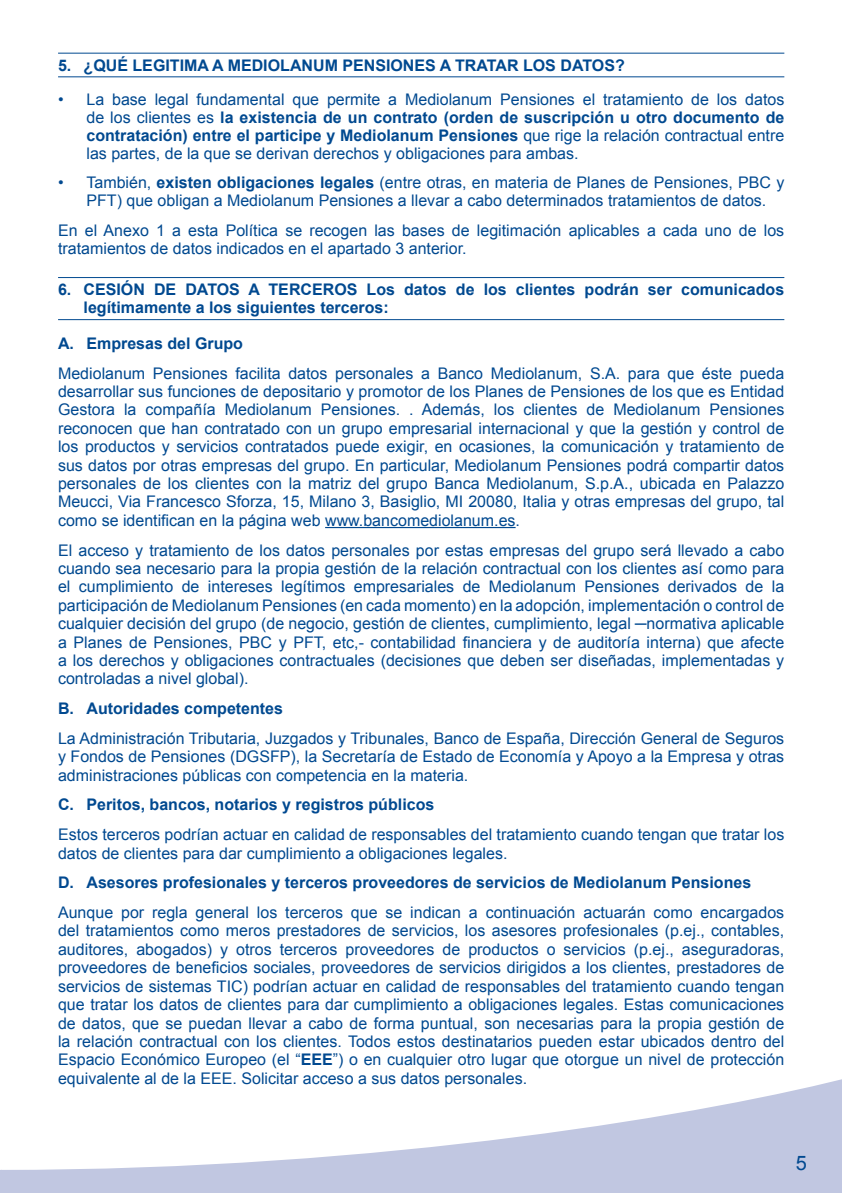
<style>
.page{position:relative;width:842px;height:1193px;background:#fff}
.page>*{position:absolute;margin:0;border:0;box-sizing:border-box;transform-origin:0 0}
.t1{font:20px "Arial";color:#014990}
.texto{font:16px/18.4px "Arial";color:#014990;text-align:justify}
.TEXTO_ENTRADO{font:16px/17.8px "Arial";color:#014990;text-align:justify}
.bold{font:700 16px "Arial";color:#014990}
.TITULO_NEGRO{font:700 16px/18.4px "Arial";color:#014990}
.s1{font-weight:700}
</style>
<div class="page">
<svg style="left:3px;top:1079px;width:838px;height:114px"></svg>
<hr style="left:58px;top:53px;width:726px;height:1px;background:#014990">
<hr style="left:58px;top:76px;width:726px;height:1px;background:#014990">
<hr style="left:58px;top:277px;width:726px;height:1px;background:#014990">
<hr style="left:58px;top:319px;width:726px;height:1px;background:#014990">
<hr style="left:325px;top:527px;width:190px;height:1px;background:#014990">
<svg style="left:0;top:1169px;width:3px;height:24px"></svg>
<p class="TITULO_NEGRO" style="left:58px;top:56px;width:568px">5. ¿QUÉ LEGITIMA A MEDIOLANUM PENSIONES A TRATAR LOS DATOS?</p>
<p class="TEXTO_ENTRADO" style="left:86px;top:91px;width:699px;text-indent:-28px">• La base legal fundamental que permite a Mediolanum Pensiones el tratamiento de los datos de los clientes es <span class="s1">la existencia de un contrato (orden de suscripción u otro documento de contratación) entre el participe y Mediolanum Pensiones</span> que rige la relación contractual entre las partes, de la que se derivan derechos y obligaciones para ambas.</p>
<p class="TEXTO_ENTRADO" style="left:86px;top:174px;width:699px;text-indent:-28px">• También, <span class="s1">existen obligaciones legales</span> (entre otras, en materia de Planes de Pensiones, PBC y<br>PFT) que obligan a Mediolanum Pensiones a llevar a cabo determinados tratamientos de datos.</p>
<p class="texto" style="left:58px;top:221px;width:727px">En el Anexo 1 a esta Política se recogen las bases de legitimación aplicables a cada uno de los tratamientos de datos indicados en el apartado 3 anterior.</p>
<p class="TITULO_NEGRO" style="left:84px;top:281px;width:702px;text-indent:-26px">6. CESIÓN DE DATOS A TERCEROS Los datos de los clientes podrán ser comunicados legítimamente a los siguientes terceros:</p>
<p class="bold" style="left:58px;top:333px;width:186px">A. Empresas del Grupo</p>
<p class="texto" style="left:58px;top:364px;width:727px">Mediolanum Pensiones facilita datos personales a Banco Mediolanum, S.A. para que éste pueda desarrollar sus funciones de depositario y promotor de los Planes de Pensiones de los que es Entidad Gestora la compañía Mediolanum Pensiones. . Además, los clientes de Mediolanum Pensiones reconocen que han contratado con un grupo empresarial internacional y que la gestión y control de los productos y servicios contratados puede exigir, en ocasiones, la comunicación y tratamiento de sus datos por otras empresas del grupo. En particular, Mediolanum Pensiones podrá compartir datos personales de los clientes con la matriz del grupo Banca Mediolanum, S.p.A., ubicada en Palazzo Meucci, Via Francesco Sforza, 15, Milano 3, Basiglio, MI 20080, Italia y otras empresas del grupo, tal como se identifican en la página web www.bancomediolanum.es.</p>
<p class="texto" style="left:58px;top:541px;width:727px">El acceso y tratamiento de los datos personales por estas empresas del grupo será llevado a cabo cuando sea necesario para la propia gestión de la relación contractual con los clientes así como para el cumplimiento de intereses legítimos empresariales de Mediolanum Pensiones derivados de la participación de Mediolanum Pensiones (en cada momento) en la adopción, implementación o control de cualquier decisión del grupo (de negocio, gestión de clientes, cumplimiento, legal ─normativa aplicable a Planes de Pensiones, PBC y PFT, etc,- contabilidad financiera y de auditoría interna) que afecte a los derechos y obligaciones contractuales (decisiones que deben ser diseñadas, implementadas y controladas a nivel global).</p>
<p class="bold" style="left:58px;top:698px;width:226px">B. Autoridades competentes</p>
<p class="texto" style="left:58px;top:729px;width:727px">La Administración Tributaria, Juzgados y Tribunales, Banco de España, Dirección General de Seguros y Fondos de Pensiones (DGSFP), la Secretaría de Estado de Economía y Apoyo a la Empresa y otras administraciones públicas con competencia en la materia.</p>
<p class="bold" style="left:58px;top:794px;width:377px">C. Peritos, bancos, notarios y registros públicos</p>
<p class="texto" style="left:58px;top:825px;width:727px">Estos terceros podrían actuar en calidad de responsables del tratamiento cuando tengan que tratar los datos de clientes para dar cumplimiento a obligaciones legales.</p>
<p class="bold" style="left:58px;top:872px;width:694px">D. Asesores profesionales y terceros proveedores de servicios de Mediolanum Pensiones</p>
<p class="texto" style="left:58px;top:903px;width:727px">Aunque por regla general los terceros que se indican a continuación actuarán como encargados del tratamientos como meros prestadores de servicios, los asesores profesionales (p.ej., contables, auditores, abogados) y otros terceros proveedores de productos o servicios (p.ej., aseguradoras, proveedores de beneficios sociales, proveedores de servicios dirigidos a los clientes, prestadores de servicios de sistemas TIC) podrían actuar en calidad de responsables del tratamiento cuando tengan que tratar los datos de clientes para dar cumplimiento a obligaciones legales. Estas comunicaciones de datos, que se puedan llevar a cabo de forma puntual, son necesarias para la propia gestión de la relación contractual con los clientes. Todos estos destinatarios pueden estar ubicados dentro del Espacio Económico Europeo (el “<span class="s1">EEE</span>”) o en cualquier otro lugar que otorgue un nivel de protección equivalente al de la EEE. Solicitar acceso a sus datos personales.</p>
<p class="t1" style="left:795px;top:1150px;width:13px">5</p>
</div>
